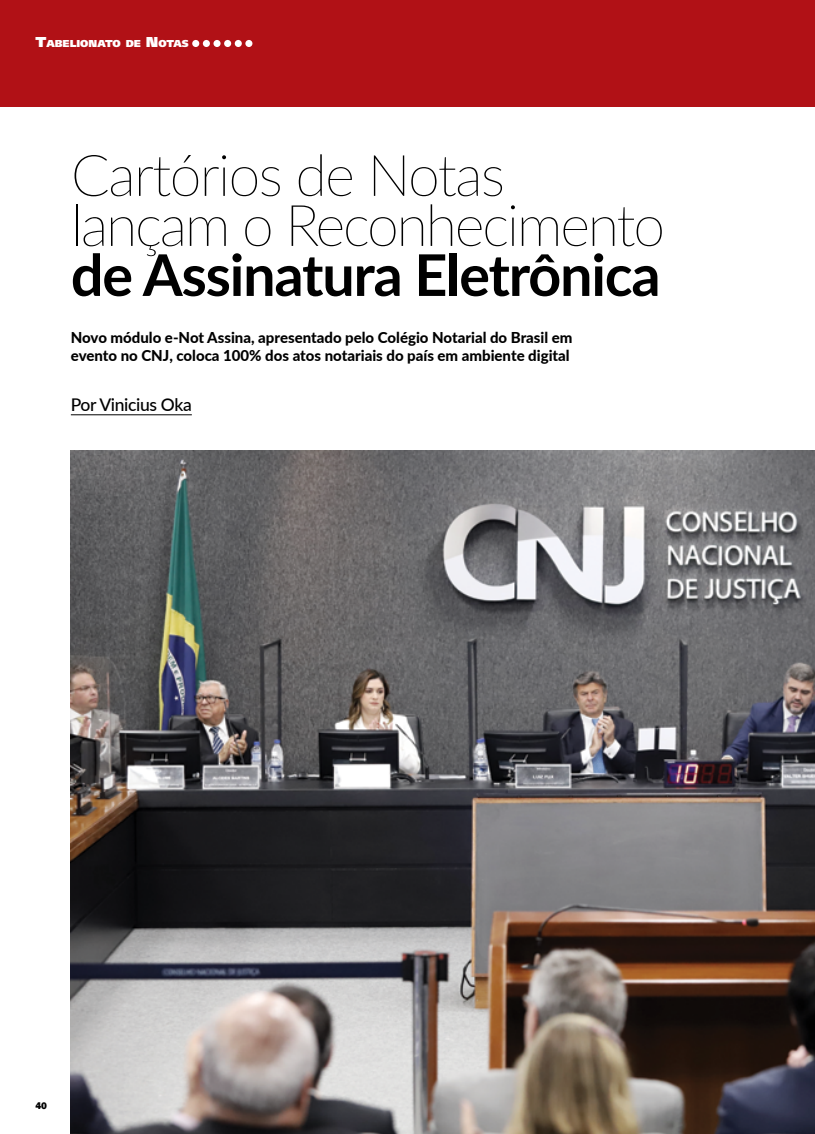
<style>
.page{position:relative;width:815px;height:1134px;background:#fff}
.page>*{position:absolute;margin:0;border:0;box-sizing:border-box;transform-origin:0 0}
.t1{font:100 57.5px/50px "Lato";letter-spacing:-.04em;color:#000}
.t2{font:700 57.5px "Lato";letter-spacing:-.02em;color:#000}
.t3{font:500 17.5px "Lato";letter-spacing:-.02em;color:#000}
.t4{font:800 15px/18px "Lato";color:#000}
.t5{font:900 10.5px "Frutiger Next LT";color:#fff}
.t6{font:800 10px "Franklin Gothic";color:#000}
.s1{font-size:15px}
</style>
<div class="page">
<div style="left:0;top:0;width:815px;height:106px;background:#b11116"></div>
<div style="left:192px;top:40px;width:7px;height:7px;background:#fff;border-radius:50%"></div>
<div style="left:203px;top:40px;width:7px;height:7px;background:#fff;border-radius:50%"></div>
<div style="left:213px;top:40px;width:8px;height:7px;background:#fff;border-radius:50%"></div>
<div style="left:224px;top:40px;width:7px;height:7px;background:#fff;border-radius:50%"></div>
<div style="left:235px;top:40px;width:7px;height:7px;background:#fff;border-radius:50%"></div>
<div style="left:245px;top:40px;width:7px;height:7px;background:#fff;border-radius:50%"></div>
<hr style="left:71px;top:414px;width:121px;height:1px;background:#000">
<img style="left:71px;top:450px;width:744px;height:684px">
<p class="t5" style="left:35px;top:38px;width:154px"><span class="s1">T</span>ABELIONATO DE <span class="s1">N</span>OTAS</p>
<h1 class="t1" style="left:71px;top:148px;width:596px">Cartórios de Notas lançam o Reconhecimento</h1>
<h1 class="t2" style="left:71px;top:233px;width:591px">de Assinatura Eletrônica</h1>
<p class="t4" style="left:71px;top:328px;width:503px">Novo módulo e-Not Assina, apresentado pelo Colégio Notarial do Brasil em evento no CNJ, coloca 100% dos atos notariais do país em ambiente digital</p>
<p class="t3" style="left:71px;top:392px;width:122px">Por Vinicius Oka</p>
<p class="t6" style="left:35px;top:1099px;width:13px">40</p>
</div>
